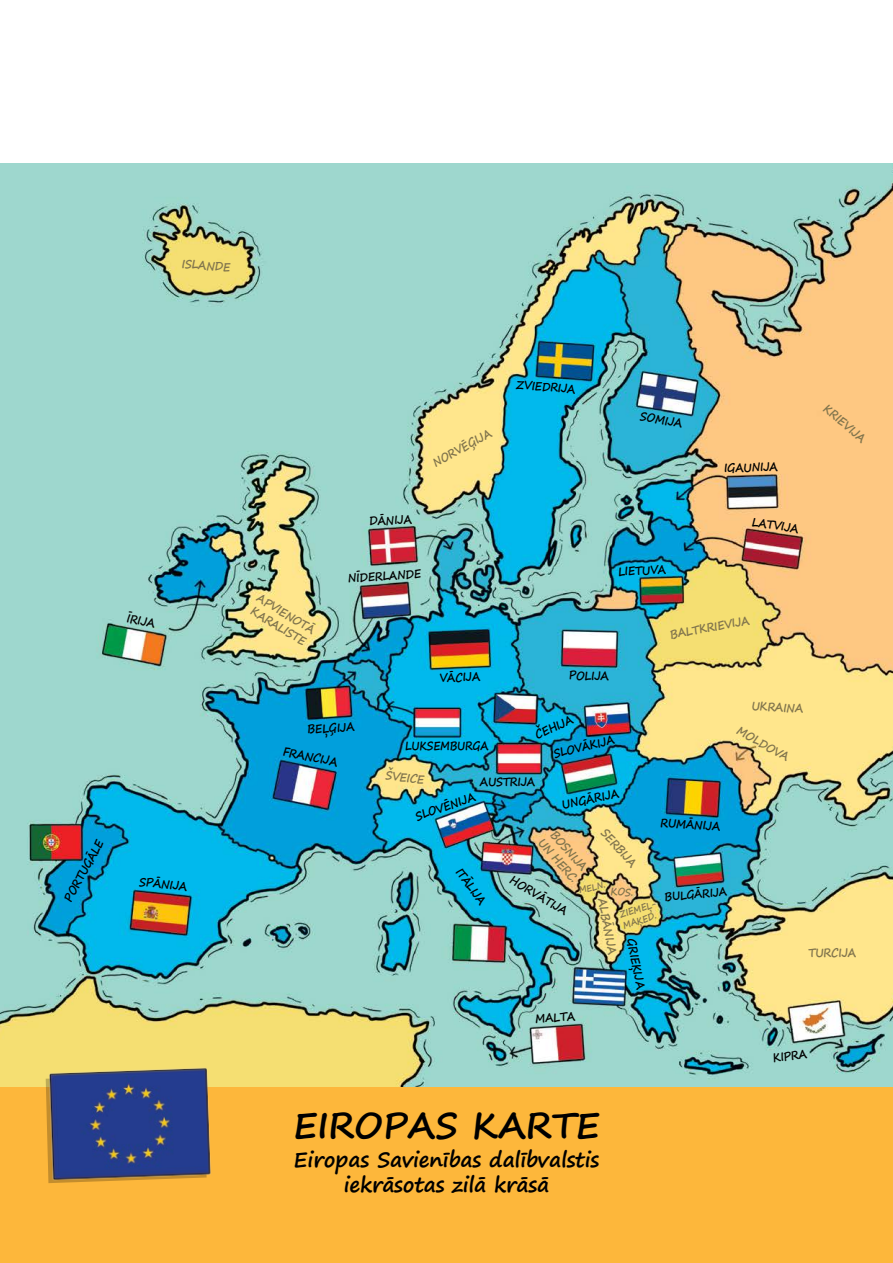
<style>
.page{position:relative;width:893px;height:1263px;background:#fff}
.page>*{position:absolute;margin:0;border:0;box-sizing:border-box;transform-origin:0 0}
.t1{font:700 35.7px "Segoe Print";letter-spacing:-.005em;color:#000}
.t2{font:700 20.7px/24.9px "Segoe Print";letter-spacing:-.01em;color:#000;text-align:center}
.t3{font:700 12px "Segoe Print";letter-spacing:-.025em;color:#000;scale:.9 1}
.t4{font:700 12px/14.4px "Segoe Print";color:#81754d;scale:.9 1}
.t5{font:700 12px "Segoe Print";letter-spacing:-.025em;color:#000;scale:.87 1}
.t6{font:700 12px "Segoe Print";letter-spacing:-.025em;color:#000;scale:.88 1}
.t7{font:700 11.7px "Segoe Print";color:#000;scale:.9 1}
.t8{font:700 10.5px "Segoe Print";color:#81754d;scale:.9 1}
.t9{font:700 9.75px "Segoe Print";color:#81754d;scale:.86 1}
.t10{font:700 9.15px "Segoe Print";color:#81754d;scale:.89 1}
</style>
<div class="page">
<img style="left:0;top:163px;width:893px;height:924px">
<div style="left:0;top:1087px;width:893px;height:176px;background:#fdb73b"></div>
<img style="left:23px;top:1043px;width:220px;height:140px">
<p class="t4" style="left:183px;top:256px;width:56px;rotate:5deg">ISLANDE</p>
<p class="t3" style="left:129px;top:607px;width:33px;rotate:11deg">ĪRIJA</p>
<p class="t3" style="left:57px;top:895px;width:78px;rotate:-61deg">PORTUGĀLE</p>
<p class="t3" style="left:140px;top:871px;width:55px;rotate:6deg">SPĀNIJA</p>
<p class="t4" style="left:262px;top:590px;width:75px;rotate:31deg">APVIENOTĀ<br>KARALISTE</p>
<p class="t4" style="left:430px;top:457px;width:74px;rotate:-29deg">NORVĒĢIJA</p>
<p class="t3" style="left:517px;top:374px;width:68px;rotate:4deg">ZVIEDRIJA</p>
<p class="t3" style="left:642px;top:405px;width:49px;rotate:10deg">SOMIJA</p>
<p class="t3" style="left:724px;top:457px;width:61px;rotate:-1deg">IGAUNIJA</p>
<p class="t3" style="left:369px;top:510px;width:49px;rotate:-3deg">DĀNIJA</p>
<p class="t3" style="left:347px;top:567px;width:83px;rotate:-4deg">NĪDERLANDE</p>
<p class="t3" style="left:618px;top:561px;width:55px;rotate:-3deg">LIETUVA</p>
<p class="t3" style="left:754px;top:511px;width:54px;rotate:8deg">LATVIJA</p>
<p class="t3" style="left:439px;top:667px;width:47px;rotate:-2deg">VĀCIJA</p>
<p class="t3" style="left:569px;top:664px;width:46px;rotate:1deg">POLIJA</p>
<p class="t4" style="left:669px;top:627px;width:91px;rotate:-11deg">BALTKRIEVIJA</p>
<p class="t4" style="left:830px;top:401px;width:58px;rotate:40deg">KRIEVIJA</p>
<p class="t3" style="left:307px;top:718px;width:54px;rotate:-3deg">BEĻĢIJA</p>
<p class="t3" style="left:285px;top:741px;width:63px;rotate:11deg">FRANCIJA</p>
<p class="t5" style="left:405px;top:734px;width:97px">LUKSEMBURGA</p>
<p class="t3" style="left:531px;top:725px;width:47px;rotate:-24deg">ČEHIJA</p>
<p class="t6" style="left:551px;top:743px;width:72px;rotate:-13deg">SLOVĀKIJA</p>
<p class="t4" style="left:387px;top:767px;width:45px;rotate:8deg">ŠVEICE</p>
<p class="t3" style="left:480px;top:771px;width:63px">AUSTRIJA</p>
<p class="t3" style="left:560px;top:794px;width:66px;rotate:-12deg">UNGĀRIJA</p>
<p class="t3" style="left:412px;top:806px;width:71px;rotate:-19deg">SLOVĒNIJA</p>
<p class="t3" style="left:661px;top:811px;width:68px;rotate:4deg">RUMĀNIJA</p>
<p class="t4" style="left:559px;top:827px;width:55px;rotate:49deg">BOSNIJA</p>
<p class="t4" style="left:609px;top:825px;width:54px;rotate:49deg">SERBIJA</p>
<p class="t4" style="left:547px;top:835px;width:61px;rotate:49deg">UN HERC.</p>
<p class="t3" style="left:467px;top:862px;width:49px;rotate:54deg">ITĀLIJA</p>
<p class="t3" style="left:517px;top:869px;width:74px;rotate:31deg">HORVĀTIJA</p>
<p class="t10" style="left:577px;top:882px;width:31px;rotate:-13deg">MELN.</p>
<p class="t8" style="left:611px;top:882px;width:27px;rotate:3deg">KOS.</p>
<p class="t7" style="left:664px;top:886px;width:71px;rotate:-5deg">BULGĀRIJA</p>
<p class="t4" style="left:610px;top:897px;width:65px;rotate:79deg">ALBĀNIJA</p>
<p class="t9" style="left:617px;top:906px;width:50px;rotate:-17deg">ZIEMEĻ-</p>
<p class="t9" style="left:621px;top:917px;width:41px;rotate:-17deg">MAĶED.</p>
<p class="t3" style="left:642px;top:936px;width:59px;rotate:79deg">GRIEĶIJA</p>
<p class="t3" style="left:534px;top:1008px;width:46px;rotate:-4deg">MALTA</p>
<p class="t4" style="left:752px;top:698px;width:59px;rotate:3deg">UKRAINA</p>
<p class="t4" style="left:742px;top:723px;width:66px;rotate:29deg">MOLDOVA</p>
<p class="t4" style="left:808px;top:945px;width:55px;rotate:-1deg">TURCIJA</p>
<p class="t3" style="left:771px;top:1047px;width:40px;rotate:-8deg">KIPRA</p>
<h1 class="t1" style="left:293px;top:1092px;width:308px">EIROPAS KARTE</h1>
<h2 class="t2" style="left:294px;top:1147px;width:307px">Eiropas Savienības dalībvalstis iekrāsotas zilā krāsā</h2>
</div>
